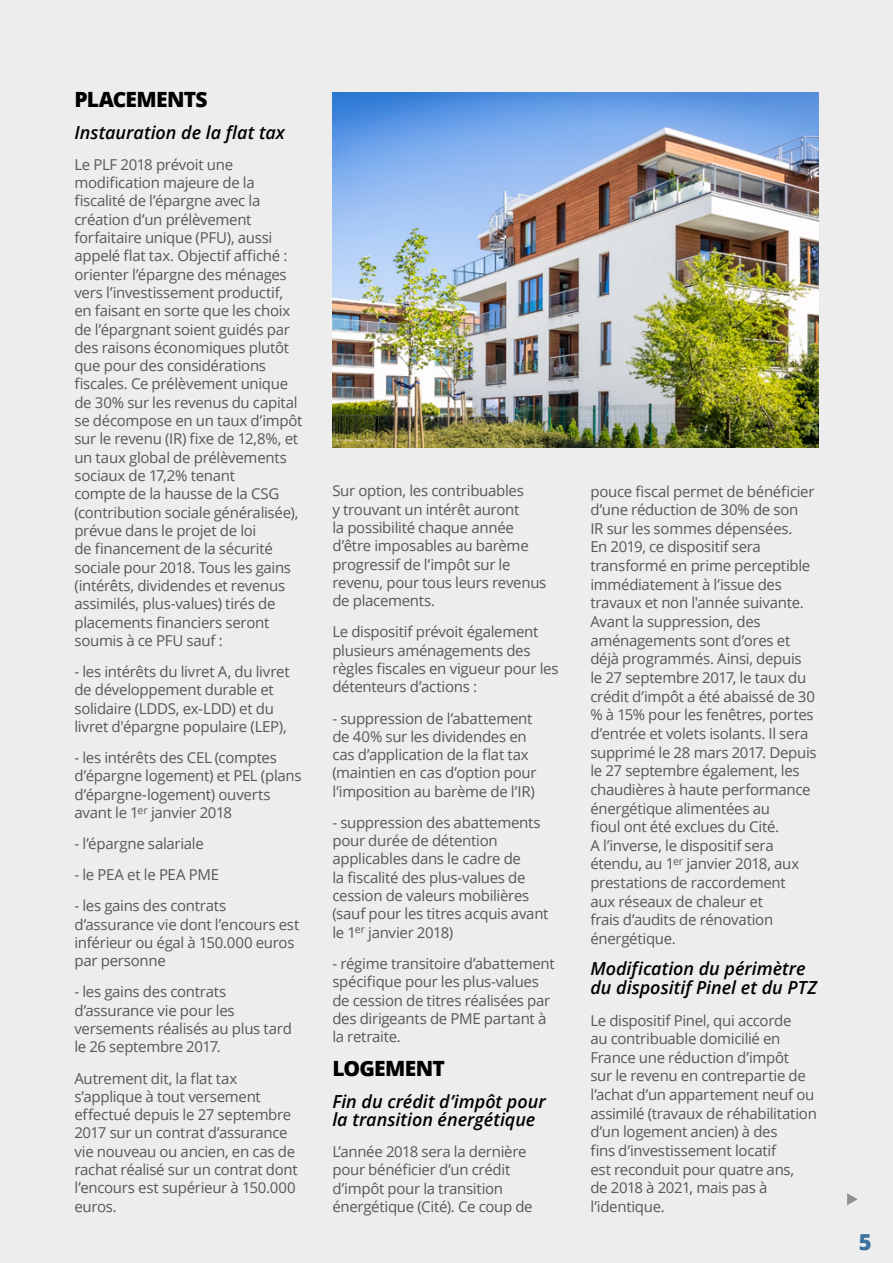
<style>
.page{position:relative;width:893px;height:1263px;background:#ededed}
.page>*{position:absolute;margin:0;border:0;box-sizing:border-box;transform-origin:0 0}
.t1{font:800 22.05px "Open Sans";color:#3a72a0}
.t2{font:800 21px "Open Sans";letter-spacing:-.035em;color:#000}
.t3{font:italic 600 18px/18.3px "Open Sans";color:#000}
.t4{font:15px/18.3px "Open Sans";letter-spacing:-.02em;color:#575756}
</style>
<div class="page">
<svg style="left:847px;top:1193px;width:11px;height:12px"></svg>
<img style="left:332px;top:92px;width:487px;height:356px">
<h2 class="t2" style="left:74px;top:84px;width:135px">PLACEMENTS</h2>
<p class="t3" style="left:74px;top:122px;width:212px">Instauration de la flat tax</p>
<p class="t4" style="left:74px;top:155px;width:230px">Le PLF 2018 prévoit une modification majeure de la fiscalité de l’épargne avec la création d’un prélèvement forfaitaire unique (PFU), aussi appelé flat tax. Objectif affiché : orienter l’épargne des ménages vers l’investissement productif, en faisant en sorte que les choix de l’épargnant soient guidés par des raisons économiques plutôt que pour des considérations fiscales. Ce prélèvement unique de 30% sur les revenus du capital se décompose en un taux d’impôt sur le revenu (IR) fixe de 12,8%, et un taux global de prélèvements sociaux de 17,2% tenant<br>compte de la hausse de la CSG (contribution sociale généralisée), prévue dans le projet de loi<br>de financement de la sécurité sociale pour 2018. Tous les gains (intérêts, dividendes et revenus assimilés, plus-values) tirés de placements financiers seront soumis à ce PFU sauf :</p>
<p class="t4" style="left:74px;top:662px;width:217px">- les intérêts du livret A, du livret de développement durable et solidaire (LDDS, ex-LDD) et du livret d'épargne populaire (LEP),</p>
<p class="t4" style="left:74px;top:748px;width:229px">- les intérêts des CEL (comptes d’épargne logement) et PEL (plans d’épargne-logement) ouverts avant le 1<sup>er</sup> janvier 2018</p>
<p class="t4" style="left:74px;top:834px;width:131px">- l’épargne salariale</p>
<p class="t4" style="left:74px;top:865px;width:146px">- le PEA et le PEA PME</p>
<p class="t4" style="left:74px;top:896px;width:227px">- les gains des contrats d’assurance vie dont l’encours est inférieur ou égal à 150.000 euros par personne</p>
<p class="t4" style="left:74px;top:982px;width:219px">- les gains des contrats d’assurance vie pour les versements réalisés au plus tard le 26 septembre 2017.</p>
<p class="t4" style="left:74px;top:1068px;width:225px">Autrement dit, la flat tax s’applique à tout versement effectué depuis le 27 septembre<br>2017 sur un contrat d’assurance vie nouveau ou ancien, en cas de rachat réalisé sur un contrat dont l’encours est supérieur à 150.000 euros.</p>
<p class="t4" style="left:332px;top:481px;width:216px">Sur option, les contribuables<br>y trouvant un intérêt auront<br>la possibilité chaque année d’être imposables au barème progressif de l’impôt sur le revenu, pour tous leurs revenus de placements.</p>
<p class="t4" style="left:332px;top:622px;width:228px">Le dispositif prévoit également plusieurs aménagements des règles fiscales en vigueur pour les détenteurs d’actions :</p>
<p class="t4" style="left:332px;top:708px;width:206px">- suppression de l’abattement de 40% sur les dividendes en cas d’application de la flat tax (maintien en cas d’option pour l’imposition au barème de l’IR)</p>
<p class="t4" style="left:332px;top:813px;width:218px">- suppression des abattements pour durée de détention applicables dans le cadre de<br>la fiscalité des plus-values de cession de valeurs mobilières (sauf pour les titres acquis avant le 1<sup>er</sup> janvier 2018)</p>
<p class="t4" style="left:332px;top:954px;width:224px">- régime transitoire d’abattement spécifique pour les plus-values de cession de titres réalisées par des dirigeants de PME partant à la retraite.</p>
<h2 class="t2" style="left:332px;top:1053px;width:114px">LOGEMENT</h2>
<p class="t3" style="left:332px;top:1091px;width:215px">Fin du crédit d’impôt pour la transition énergétique</p>
<p class="t4" style="left:332px;top:1142px;width:202px">L’année 2018 sera la dernière pour bénéficier d’un crédit d’impôt pour la transition énergétique (Cité). Ce coup de</p>
<p class="t4" style="left:590px;top:481px;width:228px">pouce fiscal permet de bénéficier d’une réduction de 30% de son<br>IR sur les sommes dépensées.<br>En 2019, ce dispositif sera transformé en prime perceptible immédiatement à l’issue des travaux et non l'année suivante.<br>Avant la suppression, des aménagements sont d’ores et déjà programmés. Ainsi, depuis le 27 septembre 2017, le taux du crédit d’impôt a été abaissé de 30 % à 15% pour les fenêtres, portes d’entrée et volets isolants. Il sera supprimé le 28 mars 2017. Depuis le 27 septembre également, les chaudières à haute performance énergétique alimentées au<br>fioul ont été exclues du Cité.<br>A l’inverse, le dispositif sera étendu, au 1<sup>er</sup> janvier 2018, aux prestations de raccordement<br>aux réseaux de chaleur et<br>frais d’audits de rénovation énergétique.</p>
<p class="t3" style="left:590px;top:959px;width:228px">Modification du périmètre du dispositif Pinel et du PTZ</p>
<p class="t4" style="left:590px;top:1010px;width:228px">Le dispositif Pinel, qui accorde<br>au contribuable domicilié en<br>France une réduction d’impôt<br>sur le revenu en contrepartie de l’achat d’un appartement neuf ou assimilé (travaux de réhabilitation d’un logement ancien) à des<br>fins d’investissement locatif<br>est reconduit pour quatre ans,<br>de 2018 à 2021, mais pas à l’identique.</p>
<h1 class="t1" style="left:859px;top:1225px;width:14px">5</h1>
</div>
